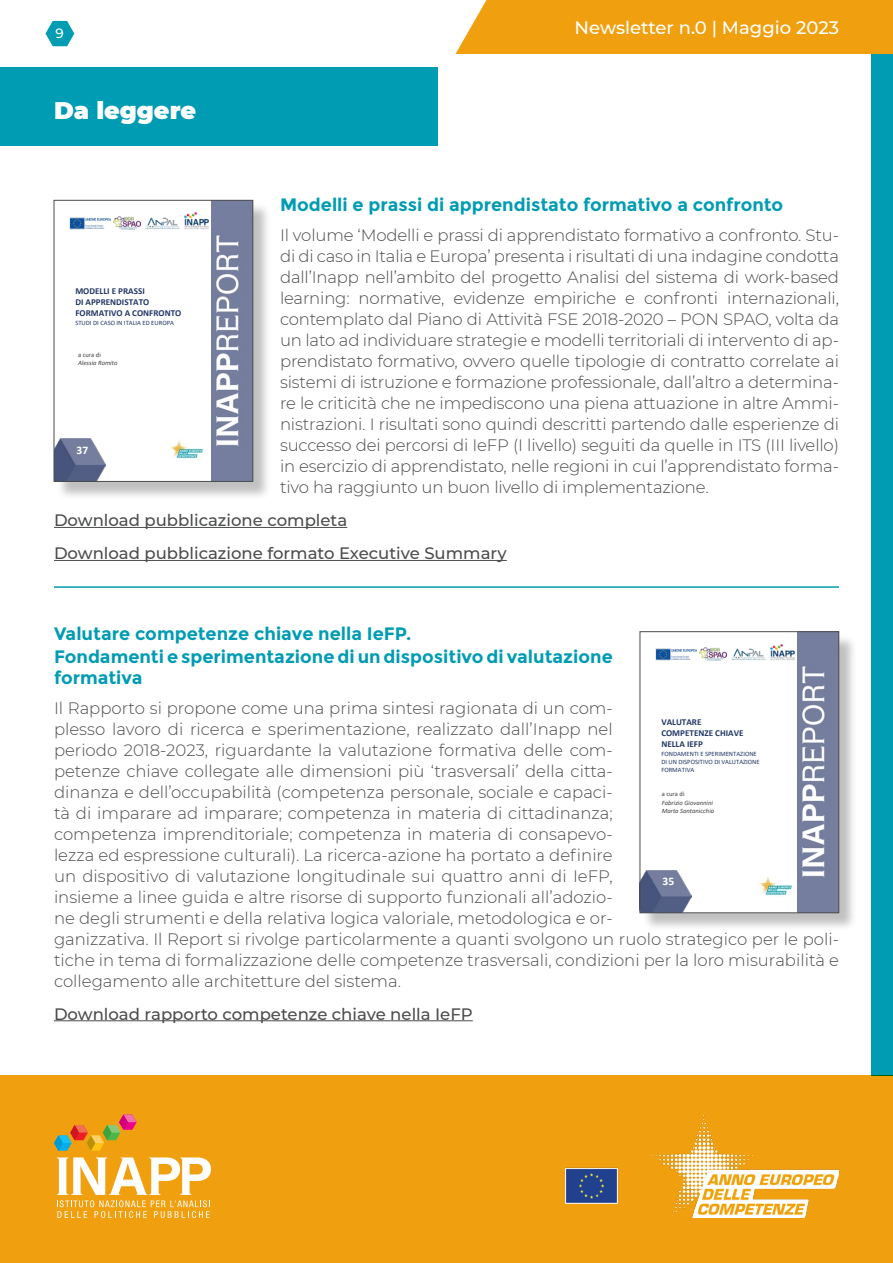
<style>
.page{position:relative;width:893px;height:1263px;background:#fff}
.page>*{position:absolute;margin:0;border:0;box-sizing:border-box;transform-origin:0 0}
.t1{font:900 24px "Montserrat";color:#fff}
.t2{font:700 18px/21.8px "Montserrat";color:#009cb3}
.t3{font:500 18px "Montserrat";color:#fff}
.t4{font:300 16.5px/21px "Montserrat";color:#4b4c4d;text-align:justify}
.t5{font:500 16.5px/33px "Montserrat";color:#4b4c4d}
.t6{font:500 13.5px "Montserrat";color:#fff}
.t7{font:700 11.55px "Calibri";color:#fff}
.t8{font:700 9.15px/11.1px "Calibri";color:#223766}
.t9{font:6.6px/8.1px "Calibri";color:#223766}
.t10{font:italic 6.6px/8.1px "Calibri";color:#414140}
.t11{font:6.6px "Calibri";color:#414140}
</style>
<div class="page">
<svg style="left:46px;top:21px;width:28px;height:25px"></svg>
<div style="left:0;top:1075px;width:893px;height:188px;background:#f0a00f"></div>
<div style="left:455px;top:0;width:438px;height:54px;background:#f0a00f"></div>
<img style="left:565px;top:1115px;width:274px;height:103px">
<svg style="left:57px;top:1157px;width:154px;height:61px"></svg>
<svg style="left:54px;top:1114px;width:83px;height:37px"></svg>
<div style="left:871px;top:54px;width:22px;height:1021px;background:#009cb3"></div>
<div style="left:0;top:68px;width:437px;height:78px;background:#009cb3"></div>
<hr style="left:54px;top:527px;width:293px;height:1px;background:#4b4c4d">
<hr style="left:54px;top:560px;width:453px;height:1px;background:#4b4c4d">
<hr style="left:54px;top:1020px;width:419px;height:1px;background:#4b4c4d">
<div style="left:56px;top:202px;width:216px;height:298px;background:#000;opacity:.25"></div>
<div style="left:54px;top:200px;width:199px;height:281px;background:#fff"></div>
<img style="left:212px;top:202px;width:39px;height:278px">
<img style="left:56px;top:439px;width:49px;height:41px">
<img style="left:184px;top:212px;width:25px;height:17px">
<img style="left:145px;top:217px;width:35px;height:12px">
<img style="left:113px;top:216px;width:28px;height:13px">
<img style="left:70px;top:218px;width:42px;height:11px">
<img style="left:169px;top:440px;width:34px;height:19px">
<div style="left:54px;top:200px;width:199px;height:282px;border:1px solid #4b4c4d"></div>
<div style="left:642px;top:634px;width:215px;height:298px;background:#000;opacity:.25"></div>
<div style="left:640px;top:632px;width:199px;height:281px;background:#fff"></div>
<img style="left:798px;top:633px;width:39px;height:278px">
<img style="left:642px;top:870px;width:49px;height:41px">
<img style="left:770px;top:644px;width:25px;height:17px">
<img style="left:731px;top:648px;width:35px;height:12px">
<img style="left:699px;top:647px;width:28px;height:13px">
<img style="left:656px;top:649px;width:41px;height:11px">
<img style="left:759px;top:876px;width:33px;height:20px">
<div style="left:640px;top:631px;width:199px;height:282px;border:1px solid #4b4c4d"></div>
<hr style="left:54px;top:586px;width:785px;height:2px;background:#009cb3">
<p class="t6" style="left:55px;top:24px;width:10px">9</p>
<p class="t3" style="left:575px;top:15px;width:266px">Newsletter n.0 | Maggio 2023</p>
<h1 class="t1" style="left:54px;top:93px;width:144px">Da leggere</h1>
<p class="t2" style="left:280px;top:194px;width:505px">Modelli e prassi di apprendistato formativo a confronto</p>
<p class="t4" style="left:280px;top:224px;width:560px">Il volume ‘Modelli e prassi di apprendistato formativo a confronto. Stu&shy;di di caso in Italia e Europa’ presenta i risultati di una indagine condotta dall’Inapp nell’ambito del progetto Analisi del sistema di work-based learning: normative, evidenze empiriche e confronti internazionali, contemplato dal Piano di Attività FSE 2018-2020 – PON SPAO, volta da un lato ad individuare strategie e modelli territoriali di intervento di ap&shy;prendistato formativo, ovvero quelle tipologie di contratto correlate ai sistemi di istruzione e formazione professionale, dall’altro a determina&shy;re le criticità che ne impediscono una piena attuazione in altre Ammi&shy;nistrazioni. I risultati sono quindi descritti partendo dalle esperienze di successo dei percorsi di IeFP (I livello) seguiti da quelle in ITS (III livello) in esercizio di apprendistato, nelle regioni in cui l’apprendistato forma&shy;tivo ha raggiunto un buon livello di implementazione.</p>
<p class="t5" style="left:54px;top:503px;width:454px">Download pubblicazione completa<br>Download pubblicazione formato Executive Summary</p>
<p class="t8" style="left:75px;top:285px;width:107px">MODELLI E PRASSI<br>DI APPRENDISTATO<br>FORMATIVO A CONFRONTO</p>
<p class="t9" style="left:75px;top:318px;width:100px">STUDI DI CASO IN ITALIA ED EUROPA</p>
<p class="t11" style="left:78px;top:350px;width:24px">a cura di</p>
<p class="t10" style="left:78px;top:358px;width:41px">Alessia Romito</p>
<p class="t7" style="left:77px;top:442px;width:13px">37</p>
<p class="t2" style="left:54px;top:623px;width:560px">Valutare competenze chiave nella IeFP.<br>Fondamenti e sperimentazione di un dispositivo di valutazione formativa</p>
<p class="t4" style="left:54px;top:697px;width:786px;text-align:left">Il Rapporto si propone come una prima sintesi ragionata di un com-<br>plesso lavoro di ricerca e sperimentazione, realizzato dall’Inapp nel<br>periodo 2018-2023, riguardante la valutazione formativa delle com-<br>petenze chiave collegate alle dimensioni più ‘trasversali’ della citta-<br>dinanza e dell’occupabilità (competenza personale, sociale e capaci-<br>tà di imparare ad imparare; competenza in materia di cittadinanza;<br>competenza imprenditoriale; competenza in materia di consapevo-<br>lezza ed espressione culturali). La ricerca-azione ha portato a definire<br>un dispositivo di valutazione longitudinale sui quattro anni di IeFP,<br>insieme a linee guida e altre risorse di supporto funzionali all’adozio-<br>ne degli strumenti e della relativa logica valoriale, metodologica e or-<br>ganizzativa. Il Report si rivolge particolarmente a quanti svolgono un ruolo strategico per le poli&shy;tiche in tema di formalizzazione delle competenze trasversali, condizioni per la loro misurabilità e collegamento alle architetture del sistema.</p>
<p class="t5" style="left:54px;top:996px;width:420px">Download rapporto competenze chiave nella IeFP</p>
<p class="t8" style="left:661px;top:716px;width:84px">VALUTARE<br>COMPETENZE CHIAVE<br>NELLA IEFP</p>
<p class="t9" style="left:661px;top:750px;width:100px">FONDAMENTI E SPERIMENTAZIONE<br>DI UN DISPOSITIVO DI VALUTAZIONE<br>FORMATIVA</p>
<p class="t11" style="left:662px;top:790px;width:24px">a cura di</p>
<p class="t10" style="left:662px;top:798px;width:54px">Fabrizio Giovannini<br>Marta Santanicchia</p>
<p class="t7" style="left:662px;top:873px;width:13px">35</p>
</div>
